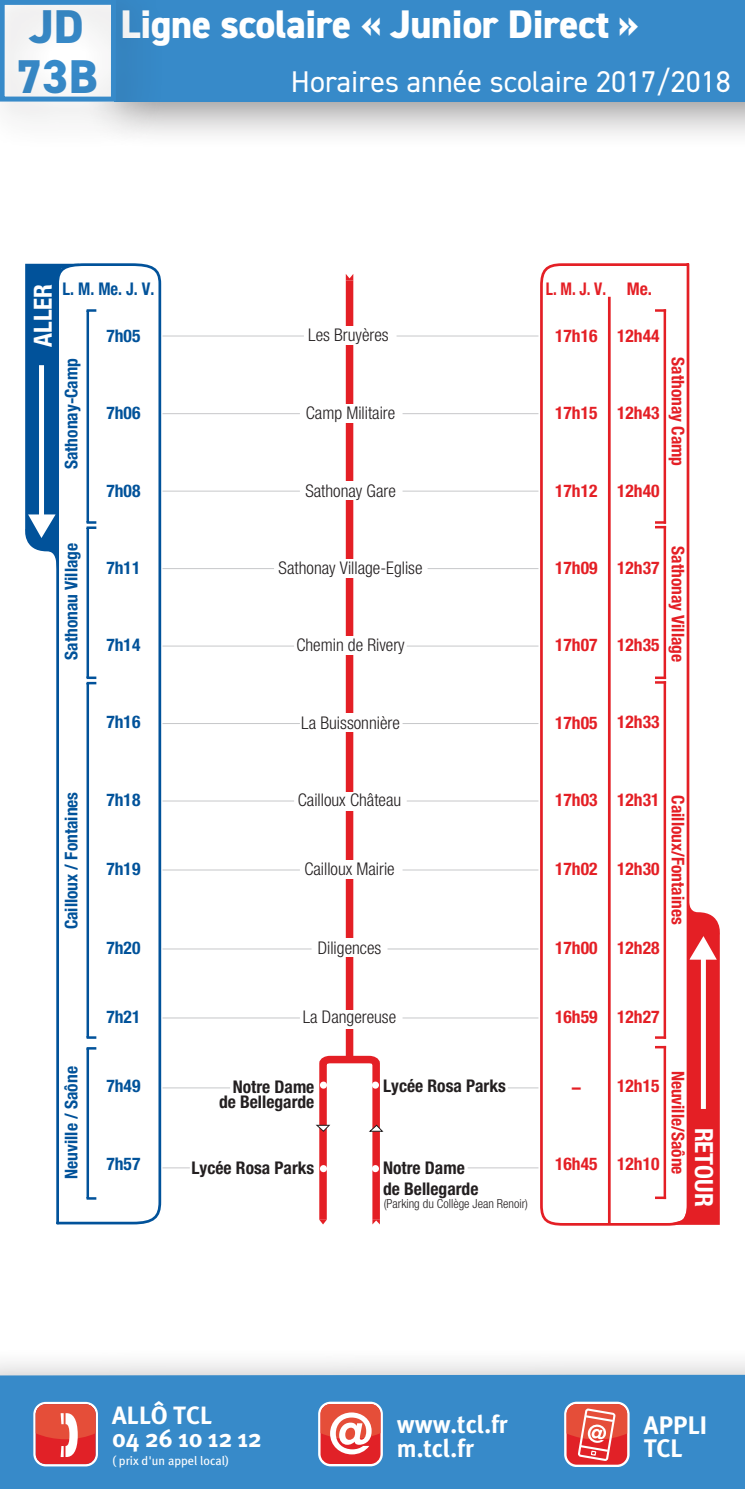
<style>
.page{position:relative;width:745px;height:1489px;background:#fff}
.page>*{position:absolute;margin:0;border:0;box-sizing:border-box;transform-origin:0 0}
.t1{font:800 47.5px "DIN2014";color:#378ac9}
.t2{font:800 40px "DIN2014";letter-spacing:-.01em;color:#fff}
.t3{font:30px "DIN2014";color:#fff}
.t4{font:700 25.25px/23.8px "Meta Plus";letter-spacing:-.005em;color:#fff}
.t5{font:700 25px/23.2px "Meta Plus";color:#fff}
.t6{font:700 condensed 25px "Helvetica Neue LT Std";color:#fff}
.t7{font:700 condensed 17.5px "Helvetica Neue LT Std";color:#e41f25}
.t8{font:300 condensed 17.5px "Helvetica Neue LT Std";color:#231f20}
.t9{font:700 condensed 17.5px "Helvetica Neue LT Std";color:#01529a}
.t10{font:700 condensed 17.5px/15px "Helvetica Neue LT Std";color:#231f20;text-align:right}
.t11{font:700 condensed 17.5px "Helvetica Neue LT Std";color:#01529a;scale:.94 1}
.t12{font:700 condensed 17.5px "Helvetica Neue LT Std";color:#e41f25;scale:.89 1}
.t13{font:300 condensed 12.5px "Helvetica Neue LT Std";color:#231f20}
.t14{font:12.5px "Meta Plus";color:#fff}
.s1{font-size:47.5px;color:#378ac9}
</style>
<div class="page">
<div style="left:85px;top:0;width:659px;height:151px;background:#231f20;opacity:.5"></div>
<div style="left:113px;top:0;width:631px;height:102px;background:#378ac9"></div>
<div style="left:0;top:1345px;width:744px;height:143px;background:#231f20;opacity:.5"></div>
<div style="left:0;top:1374px;width:744px;height:114px;background:#378ac9"></div>
<svg style="left:33px;top:1401px;width:65px;height:65px"></svg>
<svg style="left:318px;top:1401px;width:64px;height:65px"></svg>
<div style="left:320px;top:1403px;width:60px;height:60px;background:#e12127;border-radius:10px"></div>
<svg style="left:320px;top:1403px;width:60px;height:51px"></svg>
<svg style="left:563px;top:1401px;width:66px;height:65px"></svg>
<div style="left:566px;top:1403px;width:60px;height:61px;background:#e12127;border-radius:10px"></div>
<svg style="left:566px;top:1403px;width:60px;height:57px"></svg>
<div style="left:345px;top:280px;width:8px;height:779px;background:#e41f25"></div>
<svg style="left:345px;top:274px;width:8px;height:6px"></svg>
<svg style="left:55px;top:263px;width:107px;height:962px"></svg>
<svg style="left:538px;top:263px;width:152px;height:962px"></svg>
<svg style="left:25px;top:264px;width:54px;height:311px"></svg>
<hr style="left:86px;top:310px;width:3px;height:212px;background:#01529a">
<svg style="left:87px;top:309px;width:9px;height:3px"></svg>
<hr style="left:86px;top:527px;width:3px;height:150px;background:#01529a">
<svg style="left:87px;top:521px;width:9px;height:8px"></svg>
<hr style="left:86px;top:683px;width:3px;height:354px;background:#01529a">
<svg style="left:87px;top:1036px;width:9px;height:2px"></svg>
<svg style="left:87px;top:676px;width:9px;height:8px"></svg>
<hr style="left:86px;top:1048px;width:3px;height:150px;background:#01529a">
<svg style="left:87px;top:1197px;width:9px;height:2px"></svg>
<svg style="left:87px;top:1047px;width:9px;height:2px"></svg>
<hr style="left:663px;top:310px;width:2px;height:212px;background:#e41f25">
<svg style="left:655px;top:309px;width:9px;height:3px"></svg>
<hr style="left:663px;top:527px;width:2px;height:150px;background:#e41f25">
<svg style="left:655px;top:521px;width:9px;height:7px"></svg>
<hr style="left:663px;top:682px;width:2px;height:355px;background:#e41f25">
<svg style="left:655px;top:888px;width:64px;height:336px"></svg>
<svg style="left:655px;top:676px;width:9px;height:7px"></svg>
<svg style="left:315px;top:1052px;width:68px;height:173px"></svg>
<svg style="left:320px;top:1164px;width:7px;height:8px"></svg>
<svg style="left:371px;top:1164px;width:8px;height:8px"></svg>
<div style="left:320px;top:1081px;width:7px;height:7px;background:#fff;border-radius:50%"></div>
<svg style="left:371px;top:1081px;width:8px;height:7px"></svg>
<hr style="left:607px;top:297px;width:3px;height:927px;background:#e41f25">
<hr style="left:402px;top:413px;width:136px;height:1px;background:#c7c8ca">
<hr style="left:162px;top:413px;width:138px;height:1px;background:#c7c8ca">
<hr style="left:396px;top:335px;width:142px;height:1px;background:#c7c8ca">
<hr style="left:162px;top:335px;width:142px;height:1px;background:#c7c8ca">
<hr style="left:402px;top:490px;width:136px;height:1px;background:#c7c8ca">
<hr style="left:162px;top:490px;width:138px;height:1px;background:#c7c8ca">
<hr style="left:427px;top:568px;width:111px;height:1px;background:#c7c8ca">
<hr style="left:162px;top:568px;width:112px;height:1px;background:#c7c8ca">
<hr style="left:406px;top:645px;width:132px;height:1px;background:#c7c8ca">
<hr style="left:162px;top:645px;width:132px;height:1px;background:#c7c8ca">
<hr style="left:402px;top:723px;width:136px;height:1px;background:#c7c8ca">
<hr style="left:162px;top:723px;width:138px;height:1px;background:#c7c8ca">
<hr style="left:406px;top:800px;width:132px;height:1px;background:#c7c8ca">
<hr style="left:162px;top:800px;width:132px;height:1px;background:#c7c8ca">
<hr style="left:507px;top:1087px;width:31px;height:1px;background:#c7c8ca">
<hr style="left:162px;top:1087px;width:68px;height:1px;background:#c7c8ca">
<hr style="left:467px;top:1167px;width:71px;height:1px;background:#c7c8ca">
<svg style="left:162px;top:1167px;width:28px;height:1px"></svg>
<div style="left:341px;top:404px;width:17px;height:19px;background:#fff"></div>
<div style="left:341px;top:326px;width:17px;height:18px;background:#fff"></div>
<div style="left:341px;top:481px;width:17px;height:19px;background:#fff"></div>
<div style="left:341px;top:559px;width:17px;height:18px;background:#fff"></div>
<div style="left:341px;top:636px;width:17px;height:18px;background:#fff"></div>
<div style="left:341px;top:713px;width:17px;height:19px;background:#fff"></div>
<div style="left:341px;top:791px;width:17px;height:19px;background:#fff"></div>
<div style="left:341px;top:860px;width:17px;height:19px;background:#fff"></div>
<div style="left:341px;top:938px;width:17px;height:19px;background:#fff"></div>
<div style="left:341px;top:1010px;width:17px;height:18px;background:#fff"></div>
<hr style="left:402px;top:869px;width:136px;height:1px;background:#c7c8ca">
<hr style="left:162px;top:869px;width:138px;height:1px;background:#c7c8ca">
<hr style="left:387px;top:948px;width:151px;height:1px;background:#c7c8ca">
<hr style="left:162px;top:948px;width:149px;height:1px;background:#c7c8ca">
<hr style="left:402px;top:1017px;width:136px;height:1px;background:#c7c8ca">
<hr style="left:162px;top:1017px;width:138px;height:1px;background:#c7c8ca">
<div style="left:0;top:0;width:164px;height:151px;background:#231f20;opacity:.5"></div>
<div style="left:0;top:0;width:116px;height:102px;border:5px solid #378ac9"></div>
<h2 class="t2" style="left:29px;top:-2px;width:611px"><span class="s1">JD</span> Ligne scolaire « Junior Direct »</h2>
<h1 class="t1" style="left:16px;top:45px;width:84px">73B</h1>
<h3 class="t3" style="left:291px;top:63px;width:441px">Horaires année scolaire 2017/2018</h3>
<h3 class="t6" style="left:28px;top:347px;width:64px;rotate:-90deg">ALLER</h3>
<p class="t11" style="left:63px;top:278px;width:99px">L. M. Me. J. V.</p>
<p class="t12" style="left:545px;top:278px;width:121px">L. M. J. V. Me.</p>
<p class="t9" style="left:61px;top:469px;width:113px;rotate:-90deg">Sathonay-Camp</p>
<p class="t8" style="left:308px;top:325px;width:82px">Les Bruyères</p>
<p class="t9" style="left:106px;top:325px;width:35px">7h05</p>
<p class="t7" style="left:554px;top:325px;width:106px">17h16 12h44</p>
<p class="t9" style="left:106px;top:402px;width:35px">7h06</p>
<p class="t9" style="left:106px;top:479px;width:35px">7h08</p>
<p class="t8" style="left:305px;top:403px;width:91px">Camp Militaire</p>
<p class="t8" style="left:305px;top:480px;width:92px">Sathonay Gare</p>
<p class="t7" style="left:554px;top:402px;width:44px">17h15</p>
<p class="t7" style="left:616px;top:402px;width:44px">12h43</p>
<p class="t7" style="left:554px;top:480px;width:44px">17h12</p>
<p class="t7" style="left:616px;top:480px;width:44px">12h40</p>
<p class="t7" style="left:688px;top:357px;width:110px;rotate:90deg">Sathonay Camp</p>
<p class="t9" style="left:61px;top:659px;width:118px;rotate:-90deg">Sathonau Village</p>
<p class="t9" style="left:106px;top:557px;width:35px">7h11</p>
<p class="t9" style="left:106px;top:634px;width:35px">7h14</p>
<p class="t8" style="left:278px;top:557px;width:145px">Sathonay Village-Eglise</p>
<p class="t8" style="left:296px;top:635px;width:110px">Chemin de Rivery</p>
<p class="t7" style="left:554px;top:557px;width:44px">17h09</p>
<p class="t7" style="left:554px;top:634px;width:44px">17h07</p>
<p class="t7" style="left:616px;top:557px;width:44px">12h37</p>
<p class="t7" style="left:616px;top:634px;width:44px">12h35</p>
<p class="t7" style="left:688px;top:546px;width:117px;rotate:90deg">Sathonay Village</p>
<p class="t9" style="left:106px;top:711px;width:35px">7h16</p>
<p class="t8" style="left:301px;top:712px;width:100px">La Buissonnière</p>
<p class="t7" style="left:554px;top:711px;width:44px">17h05</p>
<p class="t7" style="left:616px;top:711px;width:44px">12h33</p>
<p class="t9" style="left:61px;top:929px;width:139px;rotate:-90deg">Cailloux / Fontaines</p>
<p class="t9" style="left:61px;top:1178px;width:114px;rotate:-90deg">Neuville / Saône</p>
<p class="t9" style="left:106px;top:788px;width:35px">7h18</p>
<p class="t8" style="left:297px;top:789px;width:105px">Cailloux Château</p>
<p class="t7" style="left:554px;top:789px;width:44px">17h03</p>
<p class="t7" style="left:616px;top:788px;width:44px">12h31</p>
<p class="t9" style="left:106px;top:858px;width:35px">7h19</p>
<p class="t8" style="left:304px;top:858px;width:92px">Cailloux Mairie</p>
<p class="t7" style="left:554px;top:858px;width:106px">17h02 12h30</p>
<p class="t9" style="left:106px;top:936px;width:35px">7h20</p>
<p class="t8" style="left:317px;top:937px;width:65px">Diligences</p>
<p class="t7" style="left:554px;top:936px;width:106px">17h00 12h28</p>
<p class="t7" style="left:688px;top:795px;width:131px;rotate:90deg">Cailloux/Fontaines</p>
<p class="t9" style="left:106px;top:1005px;width:35px">7h21</p>
<p class="t8" style="left:302px;top:1006px;width:95px">La Dangereuse</p>
<p class="t7" style="left:554px;top:1005px;width:106px">16h59 12h27</p>
<p class="t9" style="left:106px;top:1075px;width:35px">7h49</p>
<p class="t9" style="left:106px;top:1152px;width:35px">7h57</p>
<p class="t10" style="left:219px;top:1078px;width:97px">Notre Dame de Bellegarde</p>
<p class="t10" style="left:191px;top:1159px;width:124px">Lycée Rosa Parks</p>
<p class="t10" style="left:383px;top:1078px;width:124px">Lycée Rosa Parks</p>
<p class="t10" style="left:383px;top:1156px;width:97px;line-height:21px;text-align:left">Notre Dame de Bellegarde</p>
<p class="t13" style="left:383px;top:1196px;width:146px">(Parking du Collège Jean Renoir)</p>
<p class="t7" style="left:570px;top:1075px;width:12px">−</p>
<p class="t7" style="left:554px;top:1152px;width:44px">16h45</p>
<p class="t7" style="left:616px;top:1075px;width:44px">12h15</p>
<p class="t7" style="left:616px;top:1152px;width:44px">12h10</p>
<p class="t7" style="left:688px;top:1070px;width:105px;rotate:90deg">Neuville/Saône</p>
<h3 class="t6" style="left:718px;top:1127px;width:81px;rotate:90deg">RETOUR</h3>
<h3 class="t5" style="left:112px;top:1403px;width:151px">ALLÔ TCL<br>04 26 10 12 12</h3>
<p class="t14" style="left:112px;top:1453px;width:119px">( prix d'un appel local)</p>
<h3 class="t5" style="left:396px;top:1412px;width:112px">www.tcl.fr m.tcl.fr</h3>
<h3 class="t4" style="left:643px;top:1412px;width:65px">APPLI<br>TCL</h3>
</div>
